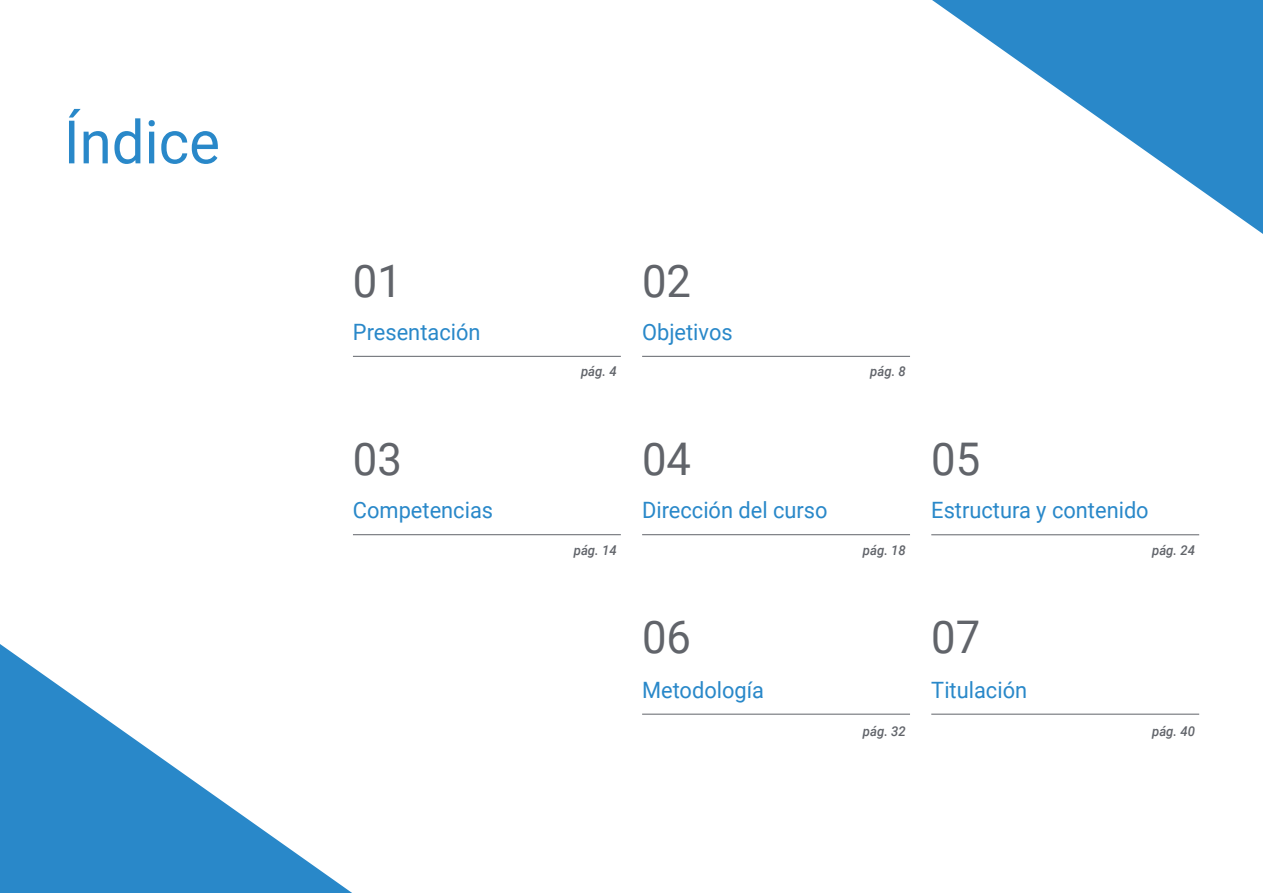
<style>
.page{position:relative;width:1263px;height:893px;background:#fff}
.page>*{position:absolute;margin:0;border:0;box-sizing:border-box;transform-origin:0 0}
.t1{font:60px "Roboto";color:#2988c9}
.t2{font:45px "Roboto";color:#61646a}
.t3{font:22.5px "Roboto";color:#2988c9}
.t4{font:italic 500 13.5px "Roboto";color:#61646a}
</style>
<div class="page">
<svg style="left:0;top:644px;width:352px;height:249px"></svg>
<svg style="left:932px;top:0;width:331px;height:234px"></svg>
<hr style="left:353px;top:356px;width:268px;height:1px;background:#61646a">
<hr style="left:931px;top:534px;width:268px;height:1px;background:#61646a">
<hr style="left:931px;top:714px;width:268px;height:1px;background:#61646a">
<hr style="left:642px;top:714px;width:268px;height:1px;background:#61646a">
<hr style="left:642px;top:356px;width:268px;height:1px;background:#61646a">
<hr style="left:353px;top:534px;width:268px;height:1px;background:#61646a">
<hr style="left:642px;top:534px;width:268px;height:1px;background:#61646a">
<h1 class="t1" style="left:64px;top:100px;width:158px">Índice</h1>
<h2 class="t2" style="left:353px;top:250px;width:51px">01</h2>
<h2 class="t2" style="left:642px;top:250px;width:51px">02</h2>
<p class="t3" style="left:353px;top:316px;width:129px">Presentación</p>
<p class="t3" style="left:642px;top:316px;width:92px">Objetivos</p>
<p class="t4" style="left:581px;top:362px;width:37px">pág. 4</p>
<p class="t4" style="left:870px;top:362px;width:37px">pág. 8</p>
<h2 class="t2" style="left:353px;top:427px;width:51px">03</h2>
<h2 class="t2" style="left:642px;top:427px;width:51px">04</h2>
<h2 class="t2" style="left:931px;top:427px;width:51px">05</h2>
<p class="t3" style="left:353px;top:494px;width:142px">Competencias</p>
<p class="t3" style="left:642px;top:494px;width:187px">Dirección del curso</p>
<p class="t3" style="left:931px;top:494px;width:219px">Estructura y contenido</p>
<p class="t4" style="left:574px;top:540px;width:44px">pág. 14</p>
<p class="t4" style="left:863px;top:540px;width:44px">pág. 18</p>
<p class="t4" style="left:1152px;top:540px;width:44px">pág. 24</p>
<h2 class="t2" style="left:642px;top:606px;width:51px">06</h2>
<h2 class="t2" style="left:931px;top:606px;width:51px">07</h2>
<p class="t3" style="left:642px;top:674px;width:123px">Metodología</p>
<p class="t3" style="left:931px;top:674px;width:97px">Titulación</p>
<p class="t4" style="left:863px;top:721px;width:44px">pág. 32</p>
<p class="t4" style="left:1152px;top:721px;width:44px">pág. 40</p>
</div>
